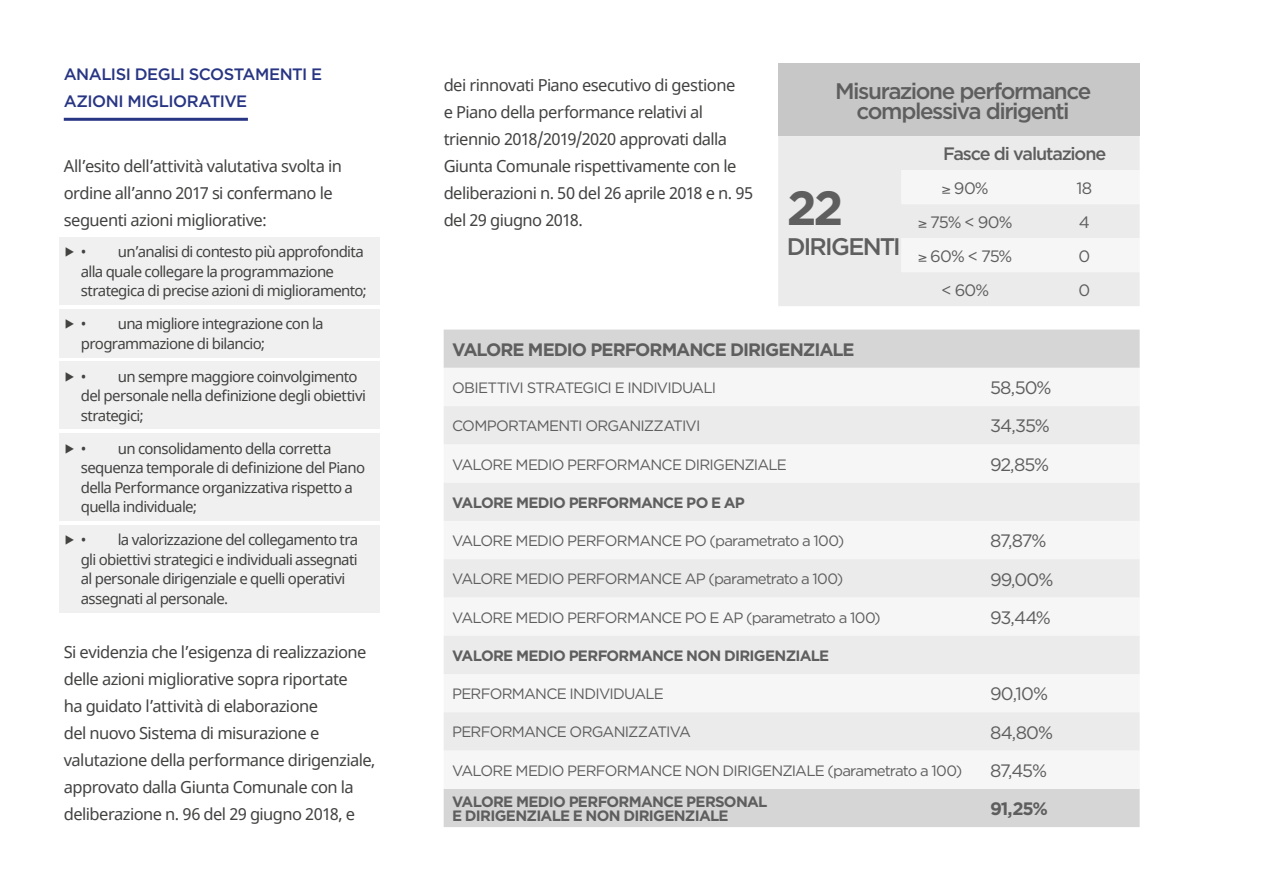
<style>
.page{position:relative;width:1263px;height:893px;background:#fff}
.page>*{position:absolute;margin:0;border:0;box-sizing:border-box;transform-origin:0 0}
.t1{font:700 48px "Gotham";color:#5f5e5e}
.t2{font:500 24px "Gotham";letter-spacing:-.075em;color:#5f5e5e}
.t3{font:500 22.5px/19.5px "Gotham";letter-spacing:-.06em;color:#5f5e5e;text-align:center}
.t4{font:18px "Gotham";letter-spacing:-.05em;color:#5f5e5e}
.t5{font:700 18px "Gotham";letter-spacing:-.055em;color:#5f5e5e}
.t6{font:500 18px "Gotham";letter-spacing:-.06em;color:#5f5e5e}
.t7{font:16.5px/27px "Noto Sans";letter-spacing:-.035em;color:#424241}
.t8{font:500 16.5px/27px "Gotham";letter-spacing:-.03em;color:#283583}
.t9{font:16.5px "Gotham";letter-spacing:-.055em;color:#5f5e5e}
.t10{font:15px/19.5px "Noto Sans";letter-spacing:-.045em;color:#424241}
.t11{font:15px "Gotham";letter-spacing:-.05em;color:#5f5e5e}
.t12{font:700 15px/13.5px "Gotham";letter-spacing:-.05em;color:#5f5e5e}
</style>
<div class="page">
<div style="left:778px;top:64px;width:362px;height:72px;background:#c7c7c7"></div>
<div style="left:778px;top:136px;width:362px;height:170px;background:#ebebeb"></div>
<svg style="left:901px;top:170px;width:239px;height:102px"></svg>
<div style="left:444px;top:330px;width:696px;height:497px;background:#d6d6d6"></div>
<div style="left:444px;top:368px;width:696px;height:421px;background:#f6f6f6"></div>
<svg style="left:444px;top:406px;width:696px;height:344px;fill:#ebebeb"></svg>
<hr style="left:64px;top:118px;width:184px;height:3px;background:#283583">
<div style="left:60px;top:237px;width:320px;height:68px;background:#f0f0f0"></div>
<div style="left:60px;top:309px;width:320px;height:48px;background:#f0f0f0"></div>
<div style="left:60px;top:361px;width:320px;height:68px;background:#f0f0f0"></div>
<div style="left:60px;top:433px;width:320px;height:88px;background:#f0f0f0"></div>
<div style="left:60px;top:525px;width:320px;height:87px;background:#f0f0f0"></div>
<p class="t8" style="left:64px;top:61px;width:260px">ANALISI DEGLI SCOSTAMENTI E<br>AZIONI MIGLIORATIVE</p>
<p class="t7" style="left:64px;top:153px;width:280px">All’esito dell’attività valutativa svolta in ordine all’anno 2017 si confermano le seguenti azioni migliorative:</p>
<p class="t10" style="left:64px;top:243px;width:24px">▶ •</p>
<p class="t10" style="left:81px;top:243px;width:288px;text-indent:37px">un’analisi di contesto più approfondita alla quale collegare la programmazione strategica di precise azioni di miglioramento;</p>
<p class="t10" style="left:64px;top:315px;width:24px">▶ •</p>
<p class="t10" style="left:81px;top:315px;width:244px;text-indent:37px">una migliore integrazione con la programmazione di bilancio;</p>
<p class="t10" style="left:64px;top:367px;width:24px">▶ •</p>
<p class="t10" style="left:81px;top:367px;width:287px;text-indent:37px">un sempre maggiore coinvolgimento del personale nella definizione degli obiettivi strategici;</p>
<p class="t10" style="left:64px;top:439px;width:24px">▶ •</p>
<p class="t10" style="left:81px;top:439px;width:286px;text-indent:37px">un consolidamento della corretta sequenza temporale di definizione del Piano della Performance organizzativa rispetto a quella individuale;</p>
<p class="t10" style="left:64px;top:531px;width:24px">▶ •</p>
<p class="t10" style="left:81px;top:531px;width:279px;text-indent:37px">la valorizzazione del collegamento tra gli obiettivi strategici e individuali assegnati al personale dirigenziale e quelli operativi assegnati al personale.</p>
<p class="t7" style="left:64px;top:639px;width:313px">Si evidenzia che l’esigenza di realizzazione delle azioni migliorative sopra riportate<br>ha guidato l’attività di elaborazione<br>del nuovo Sistema di misurazione e valutazione della performance dirigenziale, approvato dalla Giunta Comunale con la deliberazione n. 96 del 29 giugno 2018, e</p>
<p class="t7" style="left:444px;top:72px;width:311px">dei rinnovati Piano esecutivo di gestione<br>e Piano della performance relativi al triennio 2018/2019/2020 approvati dalla Giunta Comunale rispettivamente con le deliberazioni n. 50 del 26 aprile 2018 e n. 95 del 29 giugno 2018.</p>
<h3 class="t3" style="left:835px;top:81px;width:258px">Misurazione performance complessiva dirigenti</h3>
<h1 class="t1" style="left:787px;top:176px;width:58px">22</h1>
<h2 class="t2" style="left:787px;top:231px;width:116px">DIRIGENTI</h2>
<p class="t6" style="left:943px;top:142px;width:165px">Fasce di valutazione</p>
<p class="t9" style="left:942px;top:177px;width:48px">≥ 90%</p>
<p class="t9" style="left:1076px;top:177px;width:17px">18</p>
<p class="t9" style="left:918px;top:211px;width:96px">≥ 75% &lt; 90%</p>
<p class="t9" style="left:1079px;top:211px;width:13px">4</p>
<p class="t9" style="left:918px;top:245px;width:96px">≥ 60% &lt; 75%</p>
<p class="t9" style="left:1078px;top:245px;width:13px">0</p>
<p class="t9" style="left:941px;top:279px;width:49px">&lt; 60%</p>
<p class="t9" style="left:1078px;top:279px;width:13px">0</p>
<p class="t5" style="left:452px;top:338px;width:404px">VALORE MEDIO PERFORMANCE DIRIGENZIALE</p>
<p class="t11" style="left:452px;top:378px;width:265px">OBIETTIVI STRATEGICI E INDIVIDUALI</p>
<p class="t4" style="left:990px;top:376px;width:63px">58,50%</p>
<p class="t11" style="left:452px;top:416px;width:250px">COMPORTAMENTI ORGANIZZATIVI</p>
<p class="t4" style="left:990px;top:415px;width:61px">34,35%</p>
<p class="t11" style="left:452px;top:455px;width:336px">VALORE MEDIO PERFORMANCE DIRIGENZIALE</p>
<p class="t4" style="left:990px;top:453px;width:61px">92,85%</p>
<p class="t12" style="left:452px;top:496px;width:294px">VALORE MEDIO PERFORMANCE PO E AP</p>
<p class="t11" style="left:452px;top:531px;width:393px">VALORE MEDIO PERFORMANCE PO (parametrato a 100)</p>
<p class="t4" style="left:990px;top:529px;width:58px">87,87%</p>
<p class="t11" style="left:452px;top:569px;width:392px">VALORE MEDIO PERFORMANCE AP (parametrato a 100)</p>
<p class="t4" style="left:990px;top:568px;width:65px">99,00%</p>
<p class="t11" style="left:452px;top:608px;width:430px">VALORE MEDIO PERFORMANCE PO E AP (parametrato a 100)</p>
<p class="t4" style="left:990px;top:606px;width:62px">93,44%</p>
<p class="t12" style="left:452px;top:649px;width:379px">VALORE MEDIO PERFORMANCE NON DIRIGENZIALE</p>
<p class="t11" style="left:452px;top:684px;width:213px">PERFORMANCE INDIVIDUALE</p>
<p class="t4" style="left:990px;top:682px;width:59px">90,10%</p>
<p class="t11" style="left:452px;top:722px;width:240px">PERFORMANCE ORGANIZZATIVA</p>
<p class="t4" style="left:990px;top:721px;width:64px">84,80%</p>
<p class="t11" style="left:452px;top:761px;width:511px">VALORE MEDIO PERFORMANCE NON DIRIGENZIALE (parametrato a 100)</p>
<p class="t4" style="left:990px;top:759px;width:58px">87,45%</p>
<p class="t12" style="left:452px;top:795px;width:317px">VALORE MEDIO PERFORMANCE PERSONAL<br>E DIRIGENZIALE E NON DIRIGENZIALE</p>
<p class="t5" style="left:990px;top:797px;width:59px">91,25%</p>
</div>
